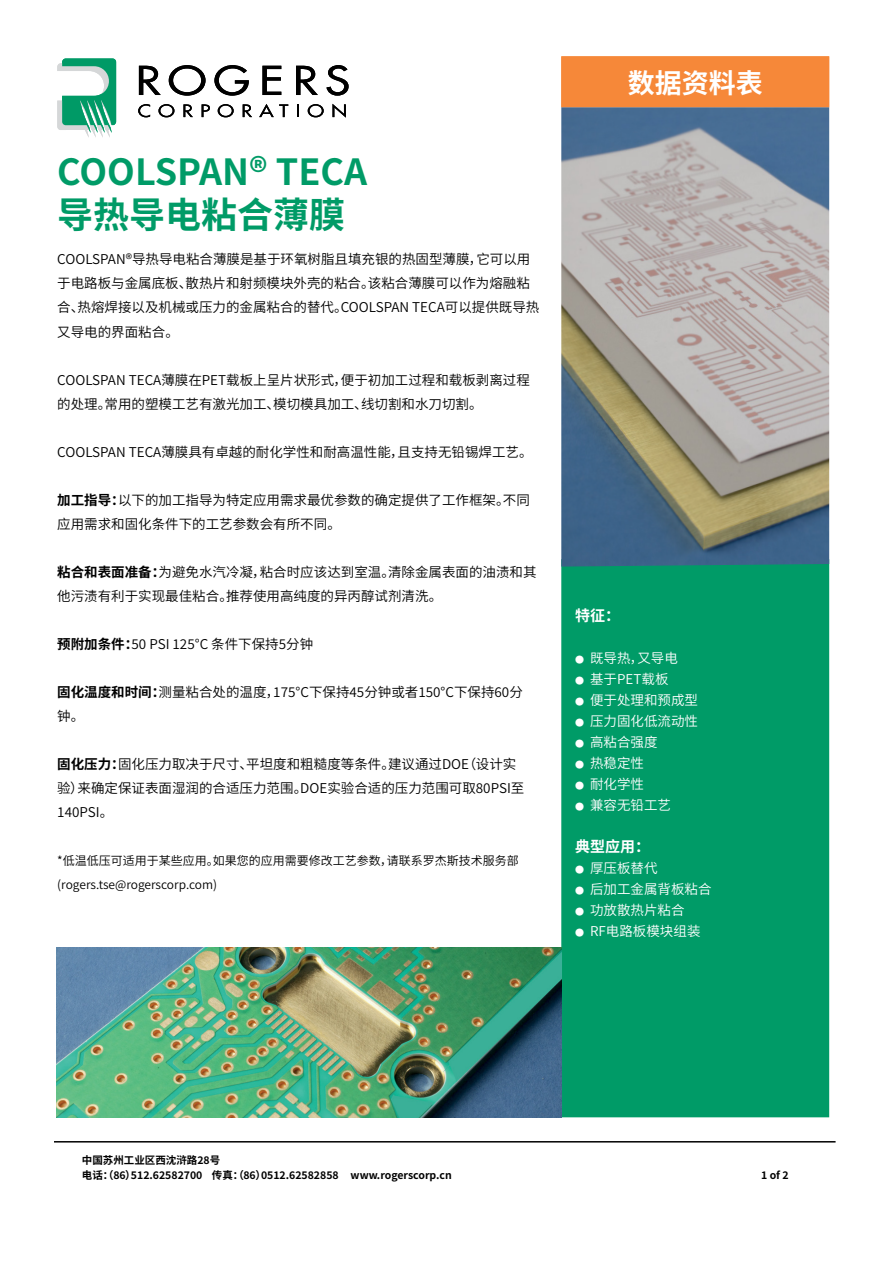
<style>
.page{position:relative;width:893px;height:1263px;background:#fff}
.page>*{position:absolute;margin:0;border:0;box-sizing:border-box;transform-origin:0 0}
.t1{font:700 36px/43.2px "Source Han Sans CN";color:#009b67}
.t2{font:700 27px "Source Han Sans CN";color:#fff}
.t3{font:700 15px "Source Han Sans CN";color:#fff}
.t4{font:13.5px/24px "Source Han Sans CN";color:#000}
.t5{font:13.5px "Source Han Sans CN";color:#fff}
.t6{font:12px/24px "Source Han Sans CN";color:#000}
.t7{font:700 10.5px/15px "Source Han Sans CN";color:#000}
.s1{font-weight:700}
.s2{font-size:9px}
</style>
<div class="page">
<hr style="left:54px;top:1141px;width:782px;height:1px;background:#000">
<div style="left:561px;top:559px;width:268px;height:558px;background:#009b67"></div>
<svg style="left:57px;top:58px;width:59px;height:79px"></svg>
<svg style="left:139px;top:66px;width:22px;height:29px"></svg>
<svg style="left:169px;top:65px;width:37px;height:31px"></svg>
<svg style="left:214px;top:65px;width:35px;height:31px"></svg>
<svg style="left:262px;top:66px;width:19px;height:29px"></svg>
<svg style="left:296px;top:66px;width:22px;height:29px"></svg>
<svg style="left:326px;top:65px;width:23px;height:31px"></svg>
<svg style="left:138px;top:104px;width:12px;height:13px"></svg>
<svg style="left:158px;top:104px;width:16px;height:13px"></svg>
<svg style="left:183px;top:104px;width:10px;height:13px"></svg>
<svg style="left:202px;top:104px;width:8px;height:13px"></svg>
<svg style="left:218px;top:104px;width:16px;height:13px"></svg>
<svg style="left:243px;top:104px;width:9px;height:13px"></svg>
<svg style="left:259px;top:104px;width:29px;height:13px"></svg>
<svg style="left:297px;top:104px;width:2px;height:13px"></svg>
<svg style="left:308px;top:104px;width:16px;height:13px"></svg>
<svg style="left:332px;top:104px;width:14px;height:14px"></svg>
<div style="left:561px;top:56px;width:268px;height:51px;background:#f68839;border:2px solid #f68839"></div>
<img style="left:561px;top:107px;width:268px;height:460px">
<img style="left:56px;top:947px;width:506px;height:171px">
<h1 class="t1" style="left:57px;top:151px;width:311px">COOLSPAN® TECA导热导电粘合薄膜</h1>
<p class="t4" style="left:57px;top:248px;width:484px">COOLSPAN®导热导电粘合薄膜是基于环氧树脂且填充银的热固型薄膜，它可以用于电路板与金属底板、散热片和射频模块外壳的粘合。该粘合薄膜可以作为熔融粘合、热熔焊接以及机械或压力的金属粘合的替代。COOLSPAN TECA可以提供既导热又导电的界面粘合。</p>
<p class="t4" style="left:57px;top:368px;width:474px">COOLSPAN TECA薄膜在PET载板上呈片状形式，便于初加工过程和载板剥离过程的处理。常用的塑模工艺有激光加工、模切模具加工、线切割和水刀切割。</p>
<p class="t4" style="left:57px;top:440px;width:477px">COOLSPAN TECA薄膜具有卓越的耐化学性和耐高温性能，且支持无铅锡焊工艺。</p>
<p class="t4" style="left:57px;top:488px;width:474px"><span class="s1">加工指导：</span>以下的加工指导为特定应用需求最优参数的确定提供了工作框架。不同应用需求和固化条件下的工艺参数会有所不同。</p>
<p class="t4" style="left:57px;top:560px;width:481px"><span class="s1">粘合和表面准备：</span>为避免水汽冷凝，粘合时应该达到室温。清除金属表面的油渍和其他污渍有利于实现最佳粘合。推荐使用高纯度的异丙醇试剂清洗。</p>
<p class="t4" style="left:57px;top:632px;width:257px"><span class="s1">预附加条件：</span>50 PSI 125°C 条件下保持5分钟</p>
<p class="t4" style="left:57px;top:680px;width:467px"><span class="s1">固化温度和时间：</span>测量粘合处的温度，175°C下保持45分钟或者150°C下保持60分钟。</p>
<p class="t4" style="left:57px;top:752px;width:469px"><span class="s1">固化压力：</span>固化压力取决于尺寸、平坦度和粗糙度等条件。建议通过DOE（设计实验）来确定保证表面湿润的合适压力范围。DOE实验合适的压力范围可取80PSI至<br>140PSI。</p>
<p class="t6" style="left:57px;top:848px;width:463px">*低温低压可适用于某些应用。如果您的应用需要修改工艺参数，请联系罗杰斯技术服务部(rogers.tse@rogerscorp.com)</p>
<h2 class="t2" style="left:628px;top:68px;width:136px">数据资料表</h2>
<p class="t3" style="left:575px;top:607px;width:46px">特征：</p>
<p class="t5" style="left:575px;top:650px;width:104px"><span class="s2">●</span> 既导热，又导电</p>
<p class="t5" style="left:575px;top:671px;width:95px"><span class="s2">●</span> 基于PET载板</p>
<p class="t5" style="left:575px;top:692px;width:125px"><span class="s2">●</span> 便于处理和预成型</p>
<p class="t5" style="left:575px;top:713px;width:125px"><span class="s2">●</span> 压力固化低流动性</p>
<p class="t5" style="left:575px;top:734px;width:84px"><span class="s2">●</span> 高粘合强度</p>
<p class="t5" style="left:575px;top:755px;width:71px"><span class="s2">●</span> 热稳定性</p>
<p class="t5" style="left:575px;top:776px;width:71px"><span class="s2">●</span> 耐化学性</p>
<p class="t5" style="left:575px;top:797px;width:98px"><span class="s2">●</span> 兼容无铅工艺</p>
<p class="t3" style="left:575px;top:838px;width:76px">典型应用：</p>
<p class="t5" style="left:575px;top:860px;width:84px"><span class="s2">●</span> 厚压板替代</p>
<p class="t5" style="left:575px;top:881px;width:138px"><span class="s2">●</span> 后加工金属背板粘合</p>
<p class="t5" style="left:575px;top:902px;width:111px"><span class="s2">●</span> 功放散热片粘合</p>
<p class="t5" style="left:575px;top:923px;width:127px"><span class="s2">●</span> RF电路板模块组装</p>
<p class="t7" style="left:82px;top:1153px;width:371px">中国苏州工业区西沈浒路28号<br>电话：（86）512.62582700 传真：（86）0512.62582858 www.rogerscorp.cn</p>
<p class="t7" style="left:761px;top:1167px;width:29px">1 of 2</p>
</div>
